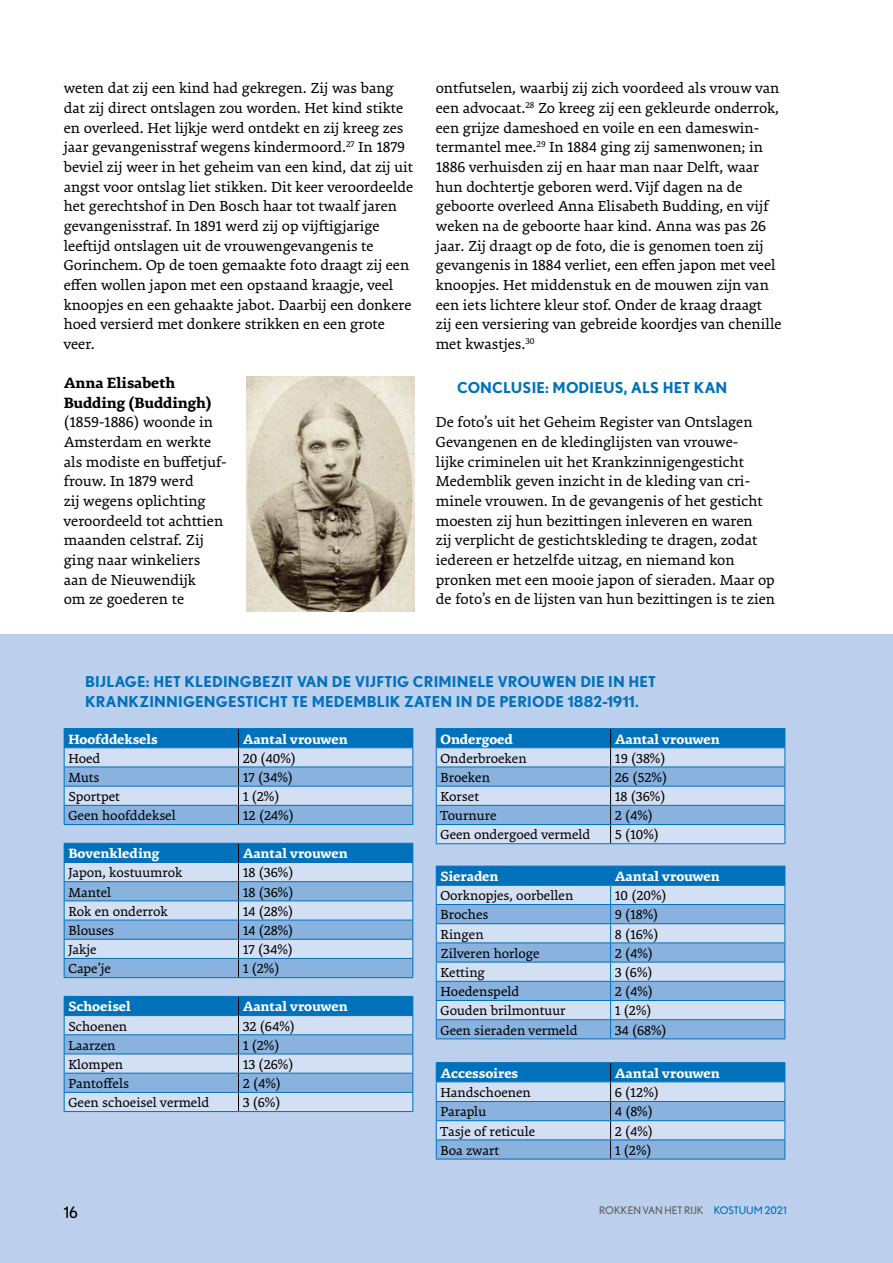
<style>
.page{position:relative;width:893px;height:1263px;background:#fff}
.page>*{position:absolute;margin:0;border:0;box-sizing:border-box;transform-origin:0 0}
.t1{font:15.75px/19.6px "Premiera";color:#000}
.t2{font:700 15.75px/19.6px "Premiera";color:#000}
.t3{font:15.75px "Nobel";color:#000}
.t4{font:700 15px/19.6px "Nobel";letter-spacing:.01em;color:#0071bb}
.t5{font:14.25px "Premiera";color:#000}
.t6{font:700 14.25px "Premiera";color:#fff}
.t7{font:10.5px "Nobel";color:#626261}
.s1{color:#0071bb}
</style>
<div class="page">
<div style="left:0;top:634px;width:893px;height:629px;background:#bcd0ed"></div>
<img style="left:247px;top:377px;width:168px;height:234px">
<svg style="left:64px;top:728px;width:349px;height:96px;background:#83b2dd"></svg>
<hr style="left:64px;top:824px;width:174px;height:1px;background:#0071bb">
<hr style="left:238px;top:824px;width:175px;height:1px;background:#0071bb">
<svg style="left:64px;top:843px;width:349px;height:134px;background:#8cb7df"></svg>
<hr style="left:64px;top:977px;width:174px;height:1px;background:#0071bb">
<hr style="left:238px;top:977px;width:175px;height:1px;background:#0071bb">
<svg style="left:64px;top:996px;width:349px;height:115px;background:#8eb8e0"></svg>
<hr style="left:64px;top:1111px;width:174px;height:1px;background:#0071bb">
<hr style="left:238px;top:1111px;width:175px;height:1px;background:#0071bb">
<svg style="left:436px;top:728px;width:349px;height:115px;background:#8eb8e0"></svg>
<hr style="left:436px;top:843px;width:175px;height:1px;background:#0071bb">
<hr style="left:611px;top:843px;width:174px;height:1px;background:#0071bb">
<svg style="left:436px;top:866px;width:349px;height:172px;background:#91bae1"></svg>
<hr style="left:436px;top:1038px;width:175px;height:1px;background:#0071bb">
<hr style="left:611px;top:1038px;width:174px;height:1px;background:#0071bb">
<hr style="left:436px;top:1062px;width:175px;height:1px;background:#0071bb">
<hr style="left:611px;top:1062px;width:174px;height:1px;background:#0071bb">
<svg style="left:436px;top:1063px;width:349px;height:96px;background:#84b3dd"></svg>
<hr style="left:436px;top:1159px;width:175px;height:1px;background:#0071bb">
<hr style="left:611px;top:1159px;width:174px;height:1px;background:#0071bb">
<p class="t1" style="left:64px;top:78px;width:351px">weten dat zij een kind had gekregen. Zij was bang dat zij direct ontslagen zou worden. Het kind stikte en overleed. Het lijkje werd ontdekt en zij kreeg zes jaar gevangenisstraf wegens kindermoord.<sup>27</sup> In 1879 beviel zij weer in het geheim van een kind, dat zij uit angst voor ontslag liet stikken. Dit keer veroordeelde het gerechtshof in Den Bosch haar tot twaalf jaren gevangenisstraf. In 1891 werd zij op vijftigjarige leeftijd ontslagen uit de vrouwengevangenis te Gorinchem. Op de toen gemaakte foto draagt zij een effen wollen japon met een opstaand kraagje, veel knoopjes en een gehaakte jabot. Daarbij een donkere hoed versierd met donkere strikken en een grote veer.</p>
<p class="t2" style="left:64px;top:373px;width:149px">Anna Elisabeth<br>Budding (Buddingh)</p>
<p class="t1" style="left:64px;top:413px;width:164px">(1859-1886) woonde in<br>Amsterdam en werkte als modiste en buffetjuf&shy;frouw. In 1879 werd<br>zij wegens oplichting veroordeeld tot achttien maanden celstraf. Zij ging naar winkeliers aan de Nieuwendijk<br>om ze goederen te</p>
<p class="t1" style="left:436px;top:79px;width:347px">ontfutselen, waarbij zij zich voordeed als vrouw van een advocaat.<sup>28</sup> Zo kreeg zij een gekleurde onderrok, een grijze dameshoed en voile en een dameswin&shy;termantel mee.<sup>29</sup> In 1884 ging zij samenwonen; in 1886 verhuisden zij en haar man naar Delft, waar hun dochtertje geboren werd. Vijf dagen na de geboorte overleed Anna Elisabeth Budding, en vijf weken na de geboorte haar kind. Anna was pas 26 jaar. Zij draagt op de foto, die is genomen toen zij gevangenis in 1884 verliet, een effen japon met veel knoopjes. Het middenstuk en de mouwen zijn van een iets lichtere kleur stof. Onder de kraag draagt zij een versiering van gebreide koordjes van chenille met kwastjes.<sup>30</sup></p>
<p class="t4" style="left:457px;top:377px;width:272px">CONCLUSIE: MODIEUS, ALS HET KAN</p>
<p class="t1" style="left:436px;top:413px;width:341px">De foto’s uit het Geheim Register van Ontslagen Gevangenen en de kledinglijsten van vrouwe-<br>lijke criminelen uit het Krankzinnigengesticht Medemblik geven inzicht in de kleding van cri&shy;minele vrouwen. In de gevangenis of het gesticht moesten zij hun bezittingen inleveren en waren<br>zij verplicht de gestichtskleding te dragen, zodat iedereen er hetzelfde uitzag, en niemand kon pronken met een mooie japon of sieraden. Maar op de foto’s en de lijsten van hun bezittingen is te zien</p>
<p class="t4" style="left:85px;top:672px;width:572px">BIJLAGE: HET KLEDINGBEZIT VAN DE VIJFTIG CRIMINELE VROUWEN DIE IN HET<br>KRANKZINNIGENGESTICHT TE MEDEMBLIK ZATEN IN DE PERIODE 1882-1911.</p>
<p class="t6" style="left:68px;top:730px;width:91px">Hoofddeksels</p>
<p class="t6" style="left:243px;top:730px;width:107px">Aantal vrouwen</p>
<p class="t5" style="left:68px;top:750px;width:34px">Hoed</p>
<p class="t5" style="left:243px;top:750px;width:55px">20 (40%)</p>
<p class="t5" style="left:68px;top:769px;width:33px">Muts</p>
<p class="t5" style="left:243px;top:769px;width:52px">17 (34%)</p>
<p class="t5" style="left:68px;top:788px;width:53px">Sportpet</p>
<p class="t5" style="left:243px;top:788px;width:38px">1 (2%)</p>
<p class="t5" style="left:68px;top:807px;width:109px">Geen hoofddeksel</p>
<p class="t5" style="left:243px;top:807px;width:53px">12 (24%)</p>
<p class="t6" style="left:68px;top:844px;width:93px">Bovenkleding</p>
<p class="t6" style="left:243px;top:844px;width:107px">Aantal vrouwen</p>
<p class="t5" style="left:68px;top:864px;width:116px">Japon, kostuumrok</p>
<p class="t5" style="left:243px;top:864px;width:52px">18 (36%)</p>
<p class="t5" style="left:68px;top:884px;width:44px">Mantel</p>
<p class="t5" style="left:243px;top:884px;width:52px">18 (36%)</p>
<p class="t5" style="left:68px;top:903px;width:101px">Rok en onderrok</p>
<p class="t5" style="left:243px;top:903px;width:52px">14 (28%)</p>
<p class="t5" style="left:68px;top:922px;width:47px">Blouses</p>
<p class="t5" style="left:243px;top:922px;width:52px">14 (28%)</p>
<p class="t5" style="left:68px;top:941px;width:30px">Jakje</p>
<p class="t5" style="left:243px;top:941px;width:52px">17 (34%)</p>
<p class="t5" style="left:68px;top:960px;width:44px">Cape’je</p>
<p class="t5" style="left:243px;top:960px;width:38px">1 (2%)</p>
<p class="t6" style="left:68px;top:997px;width:64px">Schoeisel</p>
<p class="t6" style="left:243px;top:997px;width:107px">Aantal vrouwen</p>
<p class="t5" style="left:68px;top:1018px;width:60px">Schoenen</p>
<p class="t5" style="left:243px;top:1018px;width:54px">32 (64%)</p>
<p class="t5" style="left:68px;top:1037px;width:49px">Laarzen</p>
<p class="t5" style="left:243px;top:1037px;width:38px">1 (2%)</p>
<p class="t5" style="left:68px;top:1056px;width:56px">Klompen</p>
<p class="t5" style="left:243px;top:1056px;width:52px">13 (26%)</p>
<p class="t5" style="left:68px;top:1075px;width:62px">Pantoffels</p>
<p class="t5" style="left:243px;top:1075px;width:40px">2 (4%)</p>
<p class="t5" style="left:68px;top:1094px;width:142px">Geen schoeisel vermeld</p>
<p class="t5" style="left:243px;top:1094px;width:39px">3 (6%)</p>
<p class="t6" style="left:440px;top:730px;width:74px">Ondergoed</p>
<p class="t6" style="left:615px;top:730px;width:107px">Aantal vrouwen</p>
<p class="t5" style="left:440px;top:750px;width:88px">Onderbroeken</p>
<p class="t5" style="left:615px;top:750px;width:52px">19 (38%)</p>
<p class="t5" style="left:440px;top:769px;width:51px">Broeken</p>
<p class="t5" style="left:615px;top:769px;width:54px">26 (52%)</p>
<p class="t5" style="left:440px;top:788px;width:40px">Korset</p>
<p class="t5" style="left:615px;top:788px;width:52px">18 (36%)</p>
<p class="t5" style="left:440px;top:807px;width:58px">Tournure</p>
<p class="t5" style="left:615px;top:807px;width:40px">2 (4%)</p>
<p class="t5" style="left:440px;top:826px;width:151px">Geen ondergoed vermeld</p>
<p class="t5" style="left:615px;top:826px;width:46px">5 (10%)</p>
<p class="t6" style="left:440px;top:867px;width:60px">Sieraden</p>
<p class="t6" style="left:615px;top:867px;width:107px">Aantal vrouwen</p>
<p class="t5" style="left:440px;top:887px;width:134px">Oorknopjes, oorbellen</p>
<p class="t5" style="left:615px;top:887px;width:53px">10 (20%)</p>
<p class="t5" style="left:440px;top:906px;width:49px">Broches</p>
<p class="t5" style="left:615px;top:906px;width:45px">9 (18%)</p>
<p class="t5" style="left:440px;top:926px;width:45px">Ringen</p>
<p class="t5" style="left:615px;top:926px;width:45px">8 (16%)</p>
<p class="t5" style="left:440px;top:945px;width:101px">Zilveren horloge</p>
<p class="t5" style="left:615px;top:945px;width:40px">2 (4%)</p>
<p class="t5" style="left:440px;top:964px;width:46px">Ketting</p>
<p class="t5" style="left:615px;top:964px;width:39px">3 (6%)</p>
<p class="t5" style="left:440px;top:983px;width:80px">Hoedenspeld</p>
<p class="t5" style="left:615px;top:983px;width:40px">2 (4%)</p>
<p class="t5" style="left:440px;top:1002px;width:127px">Gouden brilmontuur</p>
<p class="t5" style="left:615px;top:1002px;width:38px">1 (2%)</p>
<p class="t5" style="left:440px;top:1022px;width:139px">Geen sieraden vermeld</p>
<p class="t5" style="left:615px;top:1022px;width:53px">34 (68%)</p>
<p class="t6" style="left:440px;top:1064px;width:79px">Accessoires</p>
<p class="t6" style="left:615px;top:1064px;width:107px">Aantal vrouwen</p>
<p class="t5" style="left:440px;top:1084px;width:92px">Handschoenen</p>
<p class="t5" style="left:615px;top:1084px;width:45px">6 (12%)</p>
<p class="t5" style="left:440px;top:1103px;width:47px">Paraplu</p>
<p class="t5" style="left:615px;top:1103px;width:39px">4 (8%)</p>
<p class="t5" style="left:440px;top:1123px;width:96px">Tasje of reticule</p>
<p class="t5" style="left:615px;top:1123px;width:40px">2 (4%)</p>
<p class="t5" style="left:440px;top:1142px;width:60px">Boa zwart</p>
<p class="t5" style="left:615px;top:1142px;width:38px">1 (2%)</p>
<p class="t3" style="left:64px;top:1203px;width:16px">16</p>
<p class="t7" style="left:599px;top:1204px;width:189px">ROKKEN VAN HET RIJK <span class="s1">KOSTUUM 2021</span></p>
</div>
